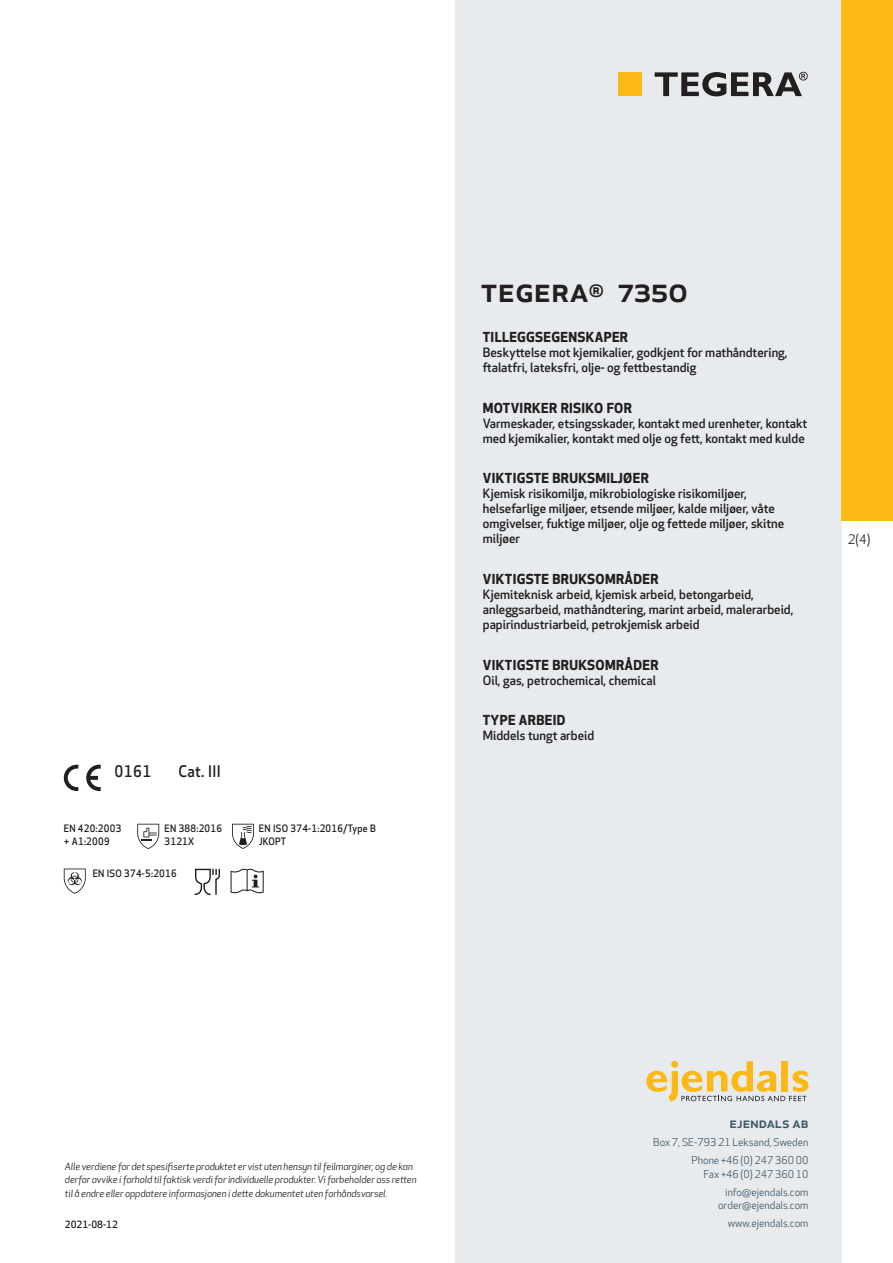
<style>
.page{position:relative;width:893px;height:1263px;background:#fff}
.page>*{position:absolute;margin:0;border:0;box-sizing:border-box;transform-origin:0 0}
.prodname{font:500 34.5px "Apex New";color:#231f20}
.t1{font:500 15.6px "Apex New";letter-spacing:.025em;color:#231f20;scale:.95 1}
.t2{font:500 15px "Apex New";color:#405968}
.Funktion_body{font:700 13.5px "Apex New";letter-spacing:.025em;color:#231f20}
.t3{font:12.75px "Apex New";color:#231f20}
.Funktion_body-2{font:500 12.6px/15px "Apex New";color:#231f20}
.t4{font:10.5px/18px "Apex New";color:#405968;text-align:right}
.PictogramText{font:500 10.05px/13.5px "Apex New";letter-spacing:.025em;color:#231f20;scale:.95 1}
.t5{font:italic 9.75px/13.5px "Apex New";letter-spacing:-.01em;color:#231f20}
.t6{font:500 9.75px "Apex New";color:#231f20}
</style>
<div class="page">
<div style="left:455px;top:0;width:387px;height:1263px;background:#e8ebee"></div>
<svg style="left:646px;top:1061px;width:162px;height:40px"></svg>
<div style="left:842px;top:0;width:51px;height:520px;background:#fcb814"></div>
<div style="left:618px;top:72px;width:24px;height:24px;background:#fcb814"></div>
<svg style="left:655px;top:72px;width:153px;height:24px"></svg>
<svg style="left:86px;top:765px;width:15px;height:26px"></svg>
<svg style="left:64px;top:765px;width:14px;height:26px"></svg>
<svg style="left:137px;top:824px;width:22px;height:25px"></svg>
<svg style="left:232px;top:824px;width:22px;height:25px"></svg>
<svg style="left:64px;top:868px;width:22px;height:26px"></svg>
<svg style="left:194px;top:869px;width:26px;height:26px"></svg>
<svg style="left:231px;top:869px;width:33px;height:24px"></svg>
<p class="t1" style="left:115px;top:761px;width:40px">0161</p>
<p class="t1" style="left:178px;top:761px;width:46px">Cat. III</p>
<p class="PictogramText" style="left:64px;top:821px;width:62px">EN 420:2003 + A1:2009</p>
<p class="PictogramText" style="left:165px;top:821px;width:62px">EN 388:2016</p>
<p class="PictogramText" style="left:165px;top:834px;width:33px">3121X</p>
<p class="PictogramText" style="left:93px;top:866px;width:90px">EN ISO 374-5:2016</p>
<p class="PictogramText" style="left:259px;top:821px;width:125px">EN ISO 374-1:2016/Type B</p>
<p class="PictogramText" style="left:259px;top:834px;width:30px">JKOPT</p>
<p class="prodname" style="left:480px;top:266px;width:209px">TEGERA<sup>®</sup> 7350</p>
<p class="Funktion_body" style="left:483px;top:327px;width:147px">TILLEGGSEGENSKAPER</p>
<p class="Funktion_body-2" style="left:483px;top:345px;width:306px">Beskyttelse mot kjemikalier, godkjent for mathåndtering, ftalatfri, lateksfri, olje- og fettbestandig</p>
<p class="Funktion_body" style="left:483px;top:398px;width:151px">MOTVIRKER RISIKO FOR</p>
<p class="Funktion_body-2" style="left:483px;top:415px;width:326px">Varmeskader, etsingsskader, kontakt med urenheter, kontakt med kjemikalier, kontakt med olje og fett, kontakt med kulde</p>
<p class="Funktion_body" style="left:483px;top:468px;width:167px">VIKTIGSTE BRUKSMILJØER</p>
<p class="Funktion_body-2" style="left:483px;top:486px;width:303px">Kjemisk risikomiljø, mikrobiologiske risikomiljøer, helsefarlige miljøer, etsende miljøer, kalde miljøer, våte omgivelser, fuktige miljøer, olje og fettede miljøer, skitne miljøer</p>
<p class="Funktion_body" style="left:483px;top:569px;width:177px">VIKTIGSTE BRUKSOMRÅDER</p>
<p class="Funktion_body-2" style="left:483px;top:586px;width:312px">Kjemiteknisk arbeid, kjemisk arbeid, betongarbeid, anleggsarbeid, mathåndtering, marint arbeid, malerarbeid, papirindustriarbeid, petrokjemisk arbeid</p>
<p class="Funktion_body" style="left:483px;top:655px;width:177px">VIKTIGSTE BRUKSOMRÅDER</p>
<p class="Funktion_body-2" style="left:483px;top:672px;width:175px">Oil, gas, petrochemical, chemical</p>
<p class="Funktion_body" style="left:483px;top:710px;width:84px">TYPE ARBEID</p>
<p class="Funktion_body-2" style="left:483px;top:728px;width:113px">Middels tungt arbeid</p>
<p class="t3" style="left:848px;top:531px;width:24px">2(4)</p>
<p class="t5" style="left:65px;top:1159px;width:353px">Alle verdiene for det spesifiserte produktet er vist uten hensyn til feilmarginer, og de kan derfor avvike i forhold til faktisk verdi for individuelle produkter. Vi forbeholder oss retten til å endre eller oppdatere informasjonen i dette dokumentet uten forhåndsvarsel.</p>
<p class="t6" style="left:65px;top:1218px;width:54px">2021-08-12</p>
<p class="t2" style="left:729px;top:1113px;width:80px">ejendals ab</p>
<p class="t4" style="left:653px;top:1133px;width:157px">Box 7, SE-793 21 Leksand, Sweden<br>Phone +46 (0) 247 360 00</p>
<p class="t4" style="left:703px;top:1165px;width:107px">Fax +46 (0) 247 360 10 info@ejendals.com</p>
<p class="t4" style="left:718px;top:1196px;width:92px">order@ejendals.com</p>
<p class="t4" style="left:728px;top:1215px;width:82px">www.ejendals.com</p>
</div>
